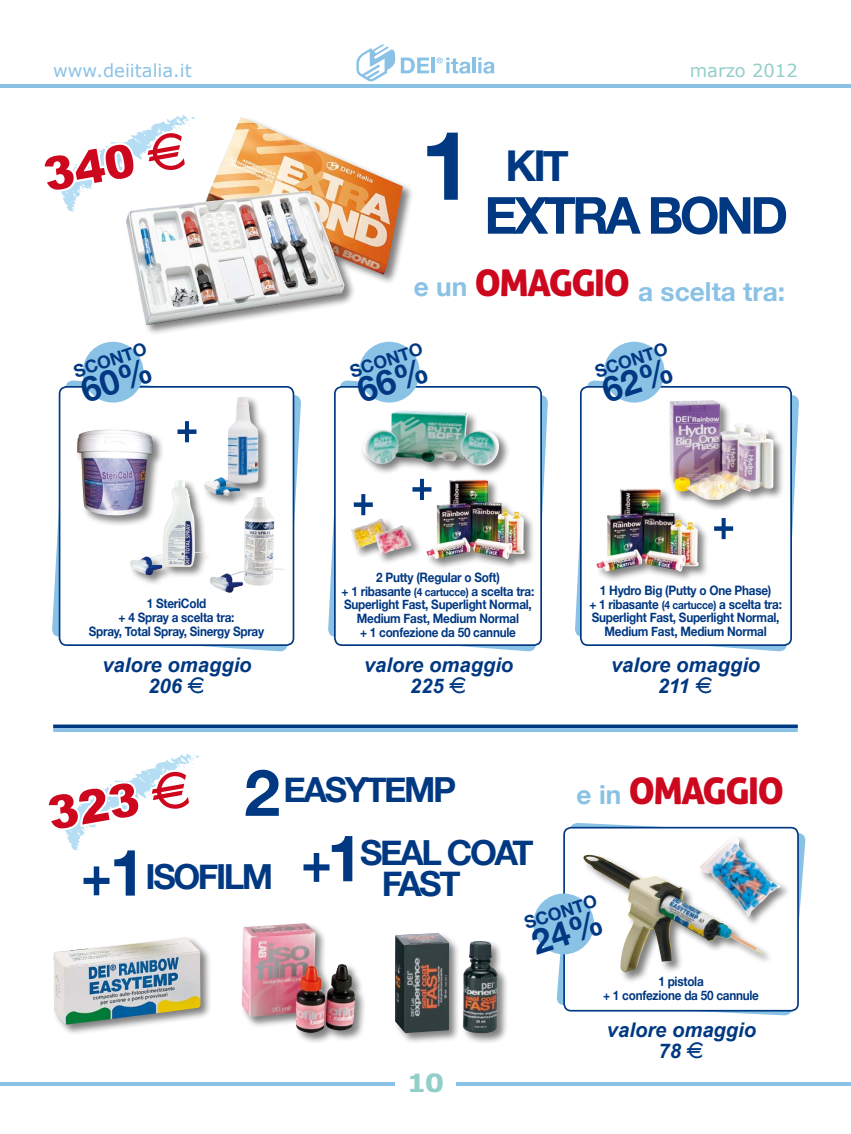
<style>
.page{position:relative;width:851px;height:1134px;background:#fff}
.page>*{position:absolute;margin:0;border:0;box-sizing:border-box;transform-origin:0 0}
.t1{font:700 51.12px "Helvetica Neue";letter-spacing:-.07em;color:#003882}
.t2{font:900 46px "Arial";color:#cd071e}
.t3{font:700 42.5px "Helvetica Neue";color:#003882}
.t4{font:36.75px "Aller Display";letter-spacing:-.04em;color:#cd071e}
.t5{font:700 34.5px/31.2px "Helvetica Neue";letter-spacing:-.07em;color:#003882}
.t6{font:700 26.25px "Helvetica Neue";color:#8ac2e6}
.t7{font:700 25px "Verdana";color:#93cfc9;scale:1.1 1}
.t8{font:italic 700 20.12px/21.2px "Arial";color:#003882;text-align:center}
.t9{font:17.88px "Verdana";color:#8ac2e6}
.t10{font:17.88px "Verdana";color:#93cfc9}
.t11{font:700 17.5px "Helvetica Neue";color:#003882}
.t12{font:700 13px/13.8px "Helvetica Neue";letter-spacing:-.02em;color:#003882;text-align:center;scale:.9 1}
.s1{font-family:"Euro font";font-weight:400}
.s2{font-size:95.88px}
.s3{font-family:"Euro font";font-weight:400;font-style:normal}
.s4{font-size:11.25px}
.s5{font-size:64.62px}
.s6{font-family:"Helvetica Neue";font-weight:700;font-size:26.25px;color:#8ac2e6}
</style>
<div class="page">
<hr style="left:0;top:84px;width:850px;height:4px;background:#8ac2e6">
<hr style="left:0;top:1082px;width:850px;height:3px;background:#8ac2e6">
<svg style="left:356px;top:44px;width:39px;height:38px"></svg>
<svg style="left:401px;top:58px;width:28px;height:15px"></svg>
<hr style="left:431px;top:58px;width:4px;height:15px;background:#8ac2e6">
<svg style="left:436px;top:58px;width:34px;height:16px"></svg>
<hr style="left:472px;top:58px;width:3px;height:15px;background:#8ac2e6">
<svg style="left:478px;top:58px;width:16px;height:16px"></svg>
<div style="left:395px;top:1058px;width:60px;height:49px;background:#fff"></div>
<svg style="left:61px;top:113px;width:129px;height:99px"></svg>
<div style="left:125px;top:116px;width:289px;height:220px;background:#000;opacity:.5"></div>
<img style="left:126px;top:117px;width:276px;height:208px">
<svg style="left:267px;top:217px;width:4px;height:3px"></svg>
<svg style="left:575px;top:380px;width:224px;height:272px"></svg>
<div style="left:580px;top:387px;width:211px;height:258px;background:#fff;border-radius:7px"></div>
<div style="left:580px;top:386px;width:211px;height:260px;border:2px solid #003882;border-radius:7px"></div>
<svg style="left:328px;top:380px;width:220px;height:272px"></svg>
<div style="left:335px;top:387px;width:206px;height:258px;background:#fff;border-radius:7px"></div>
<div style="left:334px;top:386px;width:208px;height:260px;border:2px solid #003882;border-radius:7px"></div>
<svg style="left:52px;top:380px;width:249px;height:272px"></svg>
<div style="left:60px;top:387px;width:233px;height:258px;background:#fff;border-radius:7px"></div>
<div style="left:59px;top:386px;width:235px;height:260px;border:2px solid #003882;border-radius:7px"></div>
<div style="left:359px;top:342px;width:60px;height:61px;background:#8ac2e6;border-radius:50%"></div>
<div style="left:603px;top:342px;width:61px;height:61px;background:#8ac2e6;border-radius:50%"></div>
<svg style="left:714px;top:518px;width:19px;height:21px"></svg>
<svg style="left:412px;top:479px;width:13px;height:21px"></svg>
<svg style="left:177px;top:421px;width:19px;height:21px"></svg>
<div style="left:83px;top:342px;width:60px;height:61px;background:#8ac2e6;border-radius:50%"></div>
<div style="left:425px;top:478px;width:111px;height:93px;background:#000;opacity:.5"></div>
<img style="left:426px;top:479px;width:98px;height:80px">
<div style="left:667px;top:399px;width:118px;height:112px;background:#000;opacity:.5"></div>
<img style="left:669px;top:400px;width:104px;height:100px">
<div style="left:349px;top:517px;width:52px;height:43px;background:#000;opacity:.5"></div>
<img style="left:350px;top:518px;width:40px;height:31px">
<div style="left:373px;top:524px;width:49px;height:42px;background:#000;opacity:.5"></div>
<img style="left:374px;top:525px;width:37px;height:29px">
<div style="left:594px;top:487px;width:115px;height:96px;background:#000;opacity:.5"></div>
<img style="left:596px;top:489px;width:102px;height:83px">
<div style="left:75px;top:428px;width:89px;height:99px;background:#000;opacity:.5"></div>
<img style="left:77px;top:430px;width:76px;height:85px">
<div style="left:202px;top:475px;width:52px;height:32px;background:#000;opacity:.5"></div>
<img style="left:204px;top:477px;width:39px;height:19px">
<div style="left:226px;top:395px;width:44px;height:100px;background:#000;opacity:.5"></div>
<img style="left:227px;top:397px;width:31px;height:87px">
<div style="left:360px;top:409px;width:150px;height:68px;background:#000;opacity:.5"></div>
<img style="left:361px;top:410px;width:138px;height:56px">
<svg style="left:354px;top:494px;width:19px;height:21px"></svg>
<div style="left:128px;top:479px;width:85px;height:108px;background:#000;opacity:.5"></div>
<img style="left:130px;top:481px;width:72px;height:94px">
<svg style="left:53px;top:724px;width:744px;height:4px;background:#215192"></svg>
<img style="left:208px;top:497px;width:76px;height:96px">
<svg style="left:65px;top:752px;width:134px;height:98px"></svg>
<svg style="left:556px;top:822px;width:249px;height:194px"></svg>
<div style="left:564px;top:828px;width:233px;height:183px;background:#fff;border-radius:7px"></div>
<div style="left:563px;top:827px;width:235px;height:184px;border:2px solid #003882;border-radius:7px"></div>
<div style="left:698px;top:834px;width:94px;height:94px;background:#000;opacity:.5"></div>
<img style="left:699px;top:835px;width:82px;height:82px">
<div style="left:52px;top:935px;width:160px;height:101px;background:#000;opacity:.5"></div>
<img style="left:54px;top:937px;width:147px;height:87px">
<div style="left:240px;top:921px;width:126px;height:123px;background:#000;opacity:.5"></div>
<img style="left:242px;top:923px;width:113px;height:110px">
<div style="left:393px;top:932px;width:116px;height:113px;background:#000;opacity:.5"></div>
<img style="left:395px;top:933px;width:102px;height:100px">
<svg style="left:83px;top:866px;width:26px;height:29px"></svg>
<svg style="left:303px;top:853px;width:26px;height:29px"></svg>
<div style="left:581px;top:853px;width:193px;height:131px;background:#000;opacity:.5"></div>
<img style="left:583px;top:855px;width:179px;height:118px">
<div style="left:533px;top:893px;width:61px;height:61px;background:#8ac2e6;border-radius:50%"></div>
<hr style="left:53px;top:728px;width:744px;height:4px;background:#8ac2e6">
<svg style="left:355px;top:357px;width:74px;height:46px"></svg>
<svg style="left:600px;top:357px;width:74px;height:46px"></svg>
<svg style="left:79px;top:357px;width:74px;height:46px"></svg>
<svg style="left:533px;top:909px;width:70px;height:46px"></svg>
<h3 class="t9" style="left:53px;top:59px;width:140px">www.deiitalia.it</h3>
<h3 class="t10" style="left:689px;top:59px;width:109px">marzo 2012</h3>
<h2 class="t2" style="left:38px;top:142px;width:148px;rotate:-10deg">340 <span class="s1">E</span></h2>
<h3 class="t3" style="left:420px;top:140px;width:150px"><span class="s2">1</span> KIT</h3>
<h1 class="t1" style="left:484px;top:184px;width:305px">EXTRA BOND</h1>
<h3 class="t6" style="left:414px;top:275px;width:372px">e un <sup>OMAGGIO</sup> a scelta tra:</h3>
<h3 class="t11" style="left:71px;top:361px;width:77px;rotate:-18deg">SCONTO</h3>
<p class="t12" style="left:89px;top:596px;width:196px">1 SteriCold<br>+ 4 Spray a scelta tra:<br>Spray, Total Spray, Sinergy Spray</p>
<h3 class="t8" style="left:102px;top:655px;width:151px">valore omaggio<br>206 <span class="s3">E</span></h3>
<h3 class="t11" style="left:347px;top:361px;width:77px;rotate:-18deg">SCONTO</h3>
<h3 class="t11" style="left:592px;top:361px;width:77px;rotate:-18deg">SCONTO</h3>
<p class="t12" style="left:341px;top:570px;width:215px">2 Putty (Regular o Soft)<br>+ 1 ribasante <span class="s4">(4 cartucce)</span> a scelta tra:<br>Superlight Fast, Superlight Normal,<br>Medium Fast, Medium Normal<br>+ 1 confezione da 50 cannule</p>
<h3 class="t8" style="left:364px;top:655px;width:151px">valore omaggio<br>225 <span class="s3">E</span></h3>
<p class="t12" style="left:589px;top:583px;width:215px">1 Hydro Big (Putty o One Phase)<br>+ 1 ribasante <span class="s4">(4 cartucce)</span> a scelta tra:<br>Superlight Fast, Superlight Normal, Medium Fast, Medium Normal</p>
<h3 class="t8" style="left:611px;top:655px;width:151px">valore omaggio<br>211 <span class="s3">E</span></h3>
<h2 class="t2" style="left:42px;top:781px;width:148px;rotate:-10deg">323 <span class="s1">E</span></h2>
<h3 class="t5" style="left:244px;top:774px;width:213px"><span class="s5">2</span> EASYTEMP</h3>
<h3 class="t4" style="left:576px;top:767px;width:209px"><span class="s6">e in</span> OMAGGIO</h3>
<h3 class="t5" style="left:382px;top:836px;width:153px;text-indent:-272px"><span class="s5">1</span>ISOFILM <span class="s5">1</span>SEAL COAT<br>FAST</h3>
<h3 class="t11" style="left:521px;top:913px;width:77px;rotate:-18deg">SCONTO</h3>
<h3 class="t7" style="left:406px;top:1067px;width:36px">10</h3>
<p class="t12" style="left:603px;top:974px;width:175px">1 pistola<br>+ 1 confezione da 50 cannule</p>
<h3 class="t8" style="left:607px;top:1020px;width:151px">valore omaggio<br>78 <span class="s3">E</span></h3>
</div>
